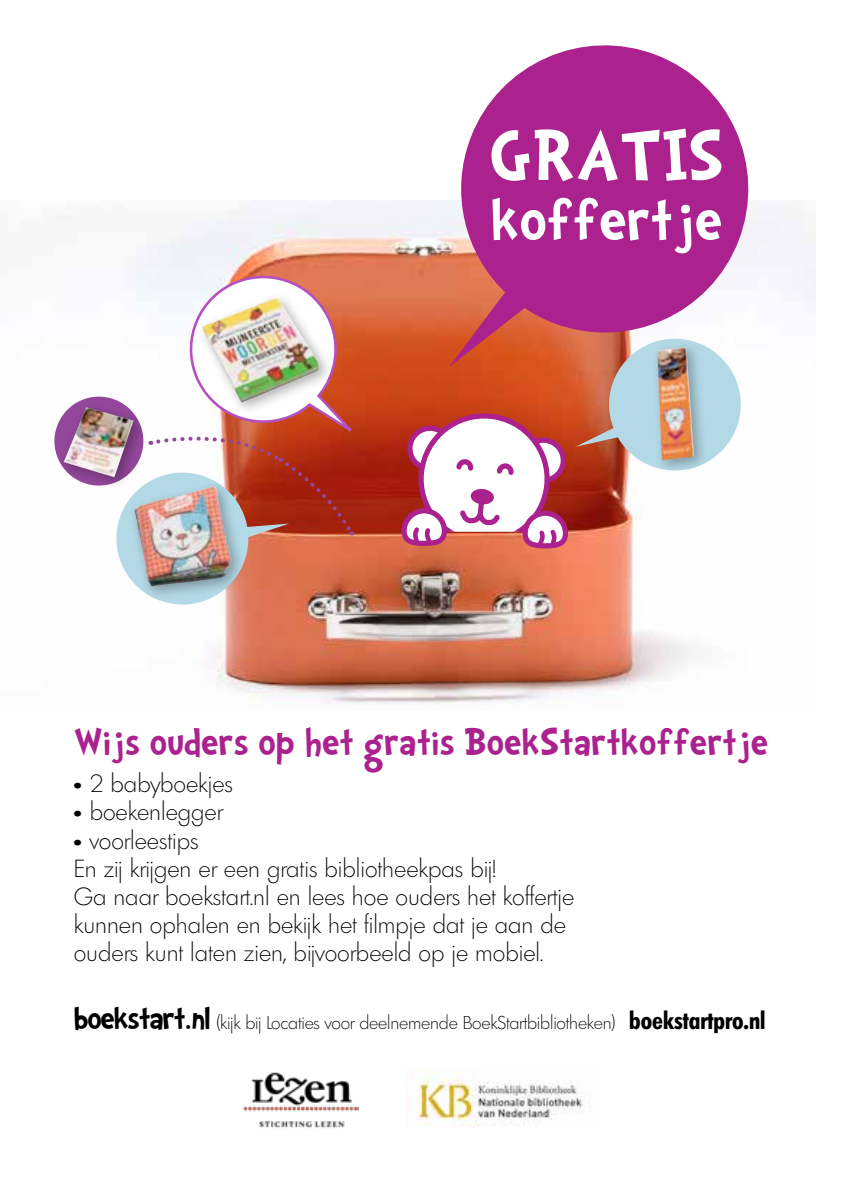
<style>
.page{position:relative;width:841px;height:1191px;background:#fff}
.page>*{position:absolute;margin:0;border:0;box-sizing:border-box;transform-origin:0 0}
.t1{font:72px "Doctor Soos Bold";color:#fff}
.t2{font:60.8px "Doctor Soos Bold";color:#fff}
.t3{font:38.8px "Doctor Soos Bold";color:#ab218e}
.t4{font:200 24px/28px "Limerick TS";color:#000}
.t5{font:200 18px "Limerick TS";letter-spacing:-.01em;color:#000}
.s1{font-weight:800}
.s2{font-family:"Doctor Soos Bold";font-weight:400;font-size:32px}
.s3{font-weight:600;font-stretch:condensed;font-size:24px}
</style>
<div class="page">
<img style="left:136px;top:200px;width:679px;height:504px">
<svg style="left:417px;top:575px;width:131px;height:1px"></svg>
<svg style="left:401px;top:256px;width:378px;height:295px"></svg>
<img style="left:54px;top:267px;width:312px;height:343px">
<div style="left:58px;top:401px;width:89px;height:90px;background:#000;opacity:.3"></div>
<img style="left:64px;top:407px;width:69px;height:70px">
<svg style="left:449px;top:45px;width:318px;height:322px;fill:#ab218e"></svg>
<img style="left:243px;top:1072px;width:115px;height:57px">
<img style="left:407px;top:1069px;width:184px;height:57px">
<h1 class="t1" style="left:489px;top:121px;width:229px">gratis</h1>
<h2 class="t2" style="left:491px;top:190px;width:233px">koffertje</h2>
<h3 class="t3" style="left:74px;top:723px;width:696px">Wijs ouders op het gratis BoekStartkoffertje</h3>
<p class="t4" style="left:74px;top:770px;width:161px"><span class="s1">•</span> 2 babyboekjes</p>
<p class="t4" style="left:74px;top:798px;width:151px"><span class="s1">•</span> boekenlegger</p>
<p class="t4" style="left:74px;top:826px;width:502px"><span class="s1">•</span> voorleestips<br>En zij krijgen er een gratis bibliotheekpas bij!<br>Ga naar boekstart.nl en lees hoe ouders het koffertje kunnen ophalen en bekijk het filmpje dat je aan de ouders kunt laten zien, bijvoorbeeld op je mobiel.</p>
<p class="t5" style="left:74px;top:1011px;width:693px"><span class="s2">boekstart.nl</span> (kijk bij Locaties voor deelnemende BoekStartbibliotheken) <span class="s3">boekstartpro.nl</span></p>
</div>
